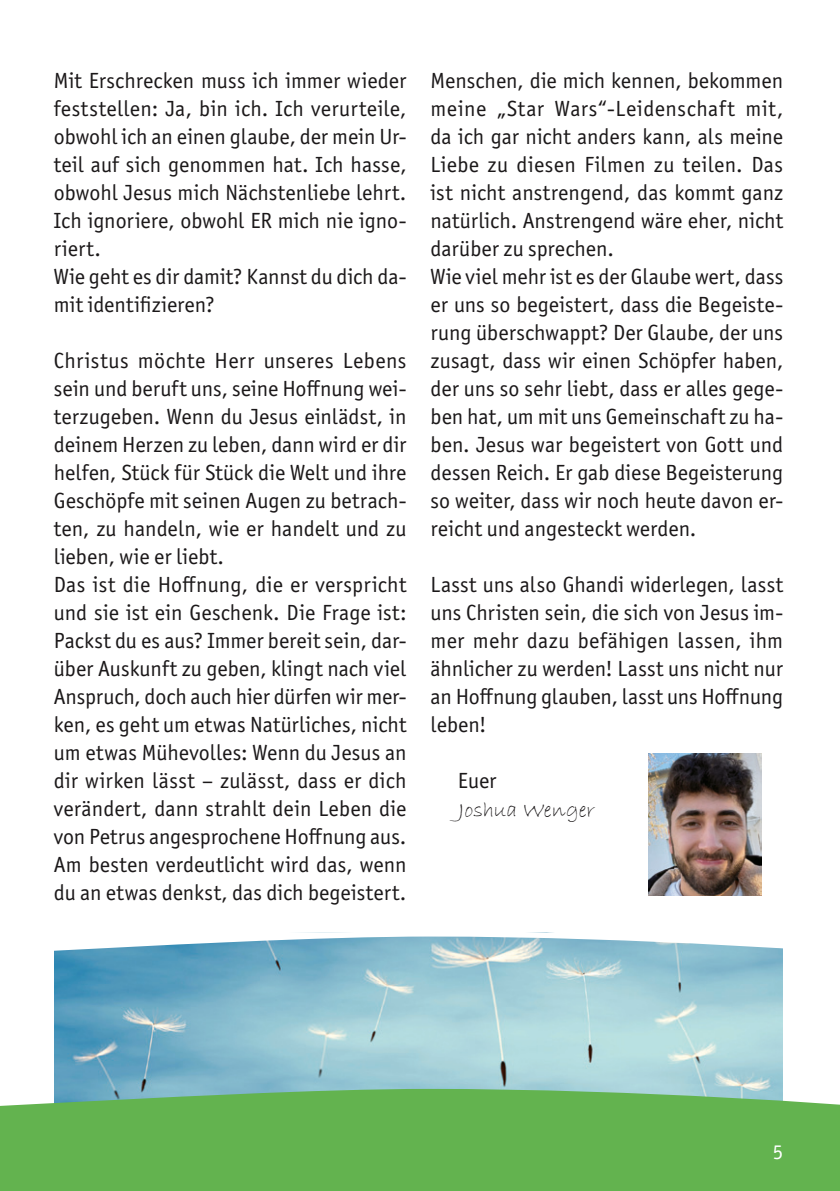
<style>
.page{position:relative;width:840px;height:1191px;background:#fff}
.page>*{position:absolute;margin:0;border:0;box-sizing:border-box;transform-origin:0 0}
.t1{font:22px/28px "Officina Sans ITC Pro";letter-spacing:.005em;color:#1b1819}
.t2{font:22px "Bradley Hand ITC";color:#1b1819}
.t3{font:21px "Officina Sans ITC Pro";color:#fff}
</style>
<div class="page">
<img style="left:55px;top:953px;width:726px;height:136px">
<svg style="left:54px;top:932px;width:729px;height:21px"></svg>
<div style="left:0;top:1089px;width:839px;height:102px;background:#63b34f"></div>
<img style="left:648px;top:754px;width:113px;height:141px">
<p class="t1" style="left:54px;top:66px;width:354px">Mit Erschrecken muss ich immer wieder feststellen: Ja, bin ich. Ich verurteile, obwohl ich an einen glaube, der mein Ur&shy;teil auf sich genommen hat. Ich hasse, obwohl Jesus mich Nächstenliebe lehrt.<br>Ich ignoriere, obwohl ER mich nie igno&shy;riert.<br>Wie geht es dir damit? Kannst du dich da&shy;mit identifizieren?</p>
<p class="t1" style="left:54px;top:346px;width:354px">Christus möchte Herr unseres Lebens sein und beruft uns, seine Hoffnung wei&shy;terzugeben. Wenn du Jesus einlädst, in deinem Herzen zu leben, dann wird er dir helfen, Stück für Stück die Welt und ihre Geschöpfe mit seinen Augen zu betrach&shy;ten, zu handeln, wie er handelt und zu lieben, wie er liebt.<br>Das ist die Hoffnung, die er verspricht und sie ist ein Geschenk. Die Frage ist:<br>Packst du es aus? Immer bereit sein, dar&shy;über Auskunft zu geben, klingt nach viel Anspruch, doch auch hier dürfen wir mer&shy;ken, es geht um etwas Natürliches, nicht um etwas Mühevolles: Wenn du Jesus an dir wirken lässt – zulässt, dass er dich verändert, dann strahlt dein Leben die von Petrus angesprochene Hoffnung aus.<br>Am besten verdeutlicht wird das, wenn du an etwas denkst, das dich begeistert.</p>
<p class="t1" style="left:430px;top:66px;width:354px">Menschen, die mich kennen, bekommen meine „Star Wars“-Leidenschaft mit, da ich gar nicht anders kann, als meine Liebe zu diesen Filmen zu teilen. Das ist nicht anstrengend, das kommt ganz natürlich. Anstrengend wäre eher, nicht darüber zu sprechen.<br>Wie viel mehr ist es der Glaube wert, dass er uns so begeistert, dass die Begeiste&shy;rung überschwappt? Der Glaube, der uns zusagt, dass wir einen Schöpfer haben, der uns so sehr liebt, dass er alles gege&shy;ben hat, um mit uns Gemeinschaft zu ha&shy;ben. Jesus war begeistert von Gott und dessen Reich. Er gab diese Begeisterung so weiter, dass wir noch heute davon er&shy;reicht und angesteckt werden.</p>
<p class="t1" style="left:430px;top:570px;width:354px;text-align:justify">Lasst uns also Ghandi widerlegen, lasst uns Christen sein, die sich von Jesus im&shy;mer mehr dazu befähigen lassen, ihm ähnlicher zu werden! Lasst uns nicht nur an Hoffnung glauben, lasst uns Hoffnung leben!</p>
<p class="t1" style="left:457px;top:766px;width:40px">Euer</p>
<p class="t2" style="left:458px;top:796px;width:138px">Joshua Wenger</p>
<p class="t3" style="left:772px;top:1139px;width:12px">5</p>
</div>
